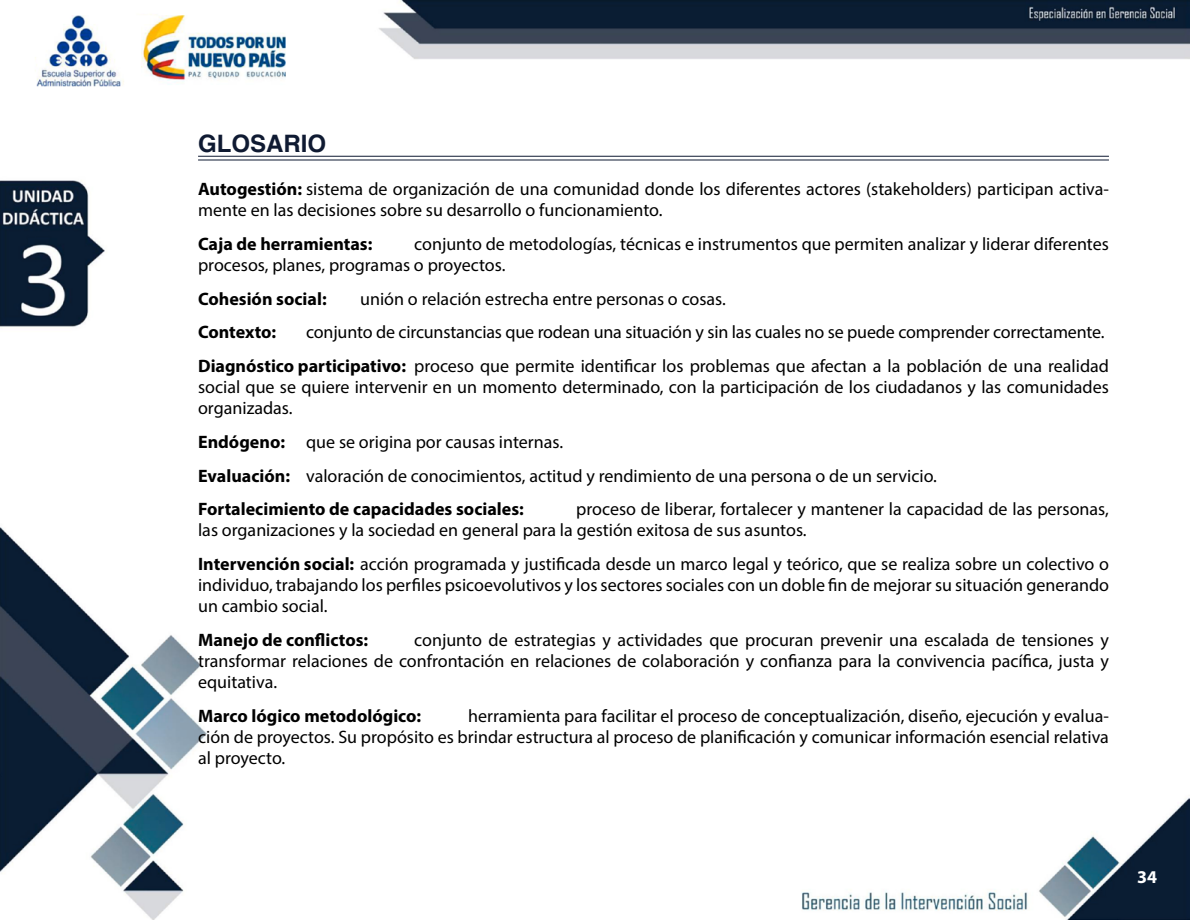
<style>
.page{position:relative;width:1190px;height:920px;background:#fff}
.page>*{position:absolute;margin:0;border:0;box-sizing:border-box;transform-origin:0 0}
.t1{font:700 24px "Helvetica";color:#0f1a32}
.t2{font:18px/21px "Myriad Pro";color:#000}
.t3{font:700 18px "Myriad Pro";color:#000}
.t4{font:700 18px "Myriad Pro";color:#fff}
.s1{font-weight:700}
</style>
<div class="page">
<img style="left:0;top:0;width:1190px;height:919px">
<hr style="left:198px;top:156px;width:910px;height:1px;background:#0f1a32">
<hr style="left:198px;top:160px;width:910px;height:1px;background:#0f1a32">
<h1 class="t1" style="left:198px;top:124px;width:130px">GLOSARIO</h1>
<p class="t2" style="left:198px;top:178px;width:912px"><span class="s1">Autogestión:</span> sistema de organización de una comunidad donde los diferentes actores (stakeholders) participan activa&shy;mente en las decisiones sobre su desarrollo o funcionamiento.</p>
<p class="t3" style="left:198px;top:232px;width:176px">Caja de herramientas:</p>
<p class="t2" style="left:198px;top:233px;width:912px;text-indent:216px">conjunto de metodologías, técnicas e instrumentos que permiten analizar y liderar diferentes procesos, planes, programas o proyectos.</p>
<p class="t3" style="left:198px;top:286px;width:130px">Cohesión social:</p>
<p class="t2" style="left:360px;top:287px;width:367px">unión o relación estrecha entre personas o cosas.</p>
<p class="t3" style="left:198px;top:320px;width:80px">Contexto:</p>
<p class="t2" style="left:198px;top:315px;width:912px;line-height:33.8px;text-align:right">conjunto de circunstancias que rodean una situación y sin las cuales no se puede comprender correctamente.<br><span class="s1">Diagnóstico participativo:</span> proceso que permite identificar los problemas que afectan a la población de una realidad</p>
<p class="t2" style="left:198px;top:376px;width:912px">social que se quiere intervenir en un momento determinado, con la participación de los ciudadanos y las comunidades organizadas.</p>
<p class="t2" style="left:198px;top:424px;width:740px;line-height:33.8px"><span class="s1">Endógeno:</span> que se origina por causas internas.<br><span class="s1">Evaluación:</span> valoración de conocimientos, actitud y rendimiento de una persona o de un servicio.<br><span class="s1">Fortalecimiento de capacidades sociales:</span></p>
<p class="t2" style="left:198px;top:498px;width:912px;text-indent:378px">proceso de liberar, fortalecer y mantener la capacidad de las personas, las organizaciones y la sociedad en general para la gestión exitosa de sus asuntos.</p>
<p class="t2" style="left:198px;top:553px;width:912px;text-align:justify"><span class="s1">Intervención social:</span> acción programada y justificada desde un marco legal y teórico, que se realiza sobre un colectivo o individuo, trabajando los perfiles psicoevolutivos y los sectores sociales con un doble fin de mejorar su situación generando un cambio social.</p>
<p class="t3" style="left:198px;top:628px;width:172px">Manejo de conflictos:</p>
<p class="t2" style="left:198px;top:629px;width:912px;text-align:justify;text-indent:216px">conjunto de estrategias y actividades que procuran prevenir una escalada de tensiones y transformar relaciones de confrontación en relaciones de colaboración y confianza para la convivencia pacífica, justa y equitativa.</p>
<p class="t3" style="left:198px;top:704px;width:225px">Marco lógico metodológico:</p>
<p class="t2" style="left:198px;top:704px;width:912px;text-align:justify;text-indent:270px">herramienta para facilitar el proceso de conceptualización, diseño, ejecución y evalua&shy;ción de proyectos. Su propósito es brindar estructura al proceso de planificación y comunicar información esencial relativa al proyecto.</p>
<p class="t4" style="left:1137px;top:865px;width:21px">34</p>
</div>
